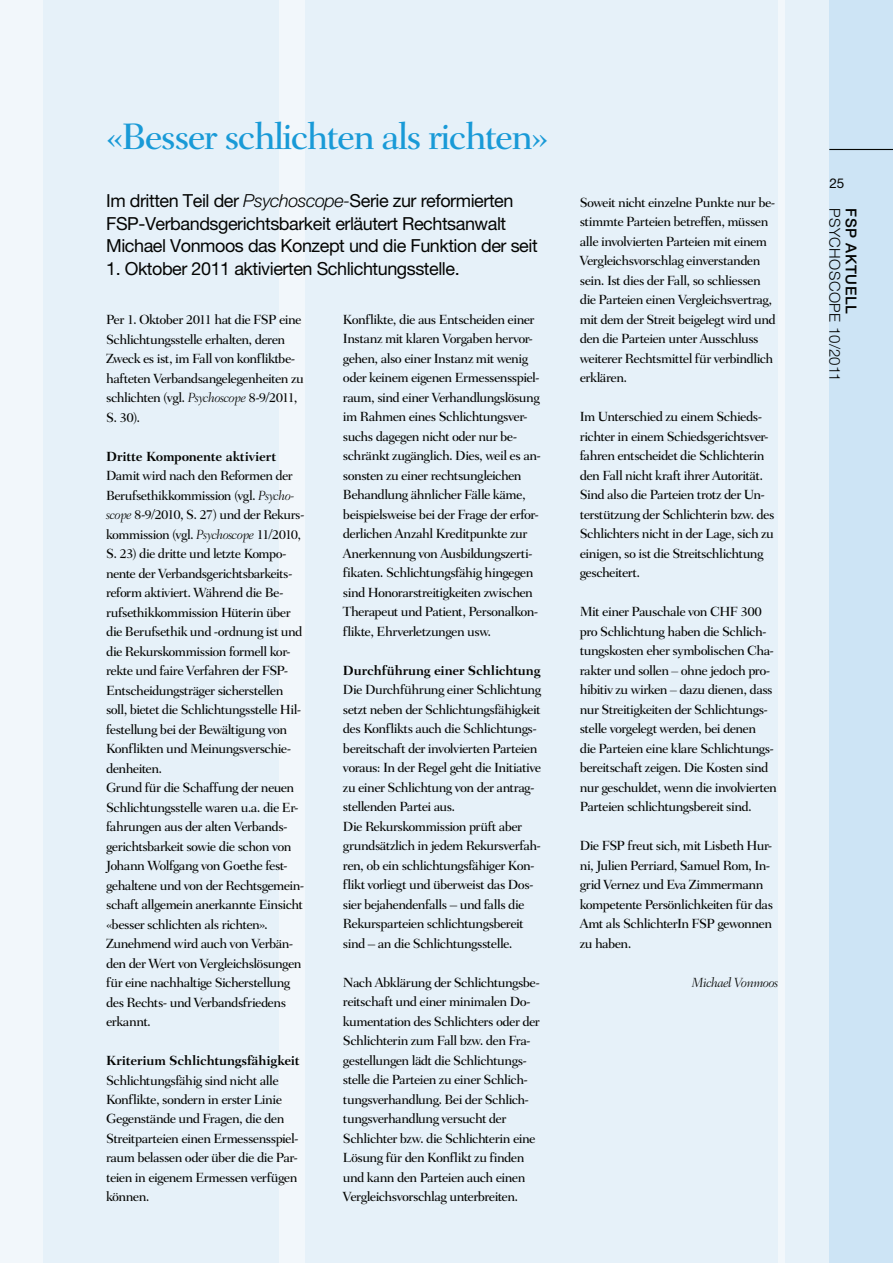
<style>
.page{position:relative;width:893px;height:1263px;background:#fff}
.page>*{position:absolute;margin:0;border:0;box-sizing:border-box;transform-origin:0 0}
.t1{font:500 37.5px "Fairfield LH";letter-spacing:-.05em;color:#199ad7}
.t2{font:18px/22.5px "Helvetica Neue";letter-spacing:-.025em;color:#040503}
.t3{font:500 15px "Helvetica Neue";letter-spacing:.03em;color:#040503}
.t4{font:300 15px "Helvetica Neue";letter-spacing:.03em;color:#040503}
.t5{font:500 13.5px/19.5px "Fairfield LH";letter-spacing:-.045em;color:#040503}
.t6{font:700 13.5px "Fairfield LH";letter-spacing:-.015em;color:#040503}
.t7{font:italic 300 13.5px "Fairfield LH";letter-spacing:-.045em;color:#040503}
.t8{font:13.5px "Helvetica Neue";color:#040503}
.s1{font-weight:300;font-style:italic}
</style>
<div class="page">
<div style="left:42px;top:0;width:850px;height:1263px;background:#e6f1f9"></div>
<div style="left:829px;top:0;width:63px;height:1263px;background:#cde4f5"></div>
<div style="left:279px;top:0;width:25px;height:1263px;background:#f2f7fb"></div>
<div style="left:778px;top:0;width:6px;height:1263px;background:#f2f7fb"></div>
<div style="left:0;top:0;width:42px;height:1263px;background:#f2f7fb"></div>
<hr style="left:829px;top:149px;width:63px;height:1px;background:#040503">
<h1 class="t1" style="left:106px;top:121px;width:444px">«Besser schlichten als richten»</h1>
<h2 class="t2" style="left:106px;top:191px;width:433px">Im dritten Teil der <span class="s1">Psychoscope-</span>Serie zur reformierten<br>FSP-Verbandsgerichtsbarkeit erläutert Rechtsanwalt<br>Michael Vonmoos das Konzept und die Funktion der seit</h2>
<h2 class="t2" style="left:106px;top:259px;width:355px">1. Oktober 2011 aktivierten Schlichtungsstelle.</h2>
<p class="t5" style="left:106px;top:311px;width:199px">Per 1. Oktober 2011 hat die FSP eine<br>Schlichtungsstelle erhalten, deren<br>Zweck es ist, im Fall von konfliktbe&shy;hafteten Verbandsangelegenheiten zu schlichten (vgl. <span class="s1">Psychoscope</span> 8-9/2011,<br>S. 30).</p>
<p class="t6" style="left:106px;top:451px;width:171px">Dritte Komponente aktiviert</p>
<p class="t5" style="left:106px;top:467px;width:200px">Damit wird nach den Reformen der Berufsethikkommission (vgl. <span class="s1">Psycho&shy;scope</span> 8-9/2010, S. 27) und der Rekurs&shy;kommission (vgl. <span class="s1">Psychoscope</span> 11/2010, S. 23) die dritte und letzte Kompo&shy;nente der Verbandsgerichtsbarkeits&shy;reform aktiviert. Während die Be&shy;rufsethikkommission Hüterin über die Berufsethik und -ordnung ist und die Rekurskommission formell kor&shy;rekte und faire Verfahren der FSP-Entscheidungsträger sicherstellen soll, bietet die Schlichtungsstelle Hil&shy;festellung bei der Bewältigung von Konflikten und Meinungsverschie&shy;denheiten.<br>Grund für die Schaffung der neuen Schlichtungsstelle waren u.a. die Er&shy;fahrungen aus der alten Verbands&shy;gerichtsbarkeit sowie die schon von Johann Wolfgang von Goethe fest&shy;gehaltene und von der Rechtsgemein&shy;schaft allgemein anerkannte Einsicht «besser schlichten als richten».<br>Zunehmend wird auch von Verbän&shy;den der Wert von Vergleichslösungen für eine nachhaltige Sicherstellung des Rechts- und Verbandsfriedens erkannt.</p>
<p class="t6" style="left:106px;top:1055px;width:195px">Kriterium Schlichtungsfähigkeit</p>
<p class="t5" style="left:106px;top:1071px;width:194px">Schlichtungsfähig sind nicht alle<br>Konflikte, sondern in erster Linie<br>Gegenstände und Fragen, die den<br>Streitparteien einen Ermessensspiel&shy;raum belassen oder über die die Par&shy;teien in eigenem Ermessen verfügen können.</p>
<p class="t5" style="left:343px;top:311px;width:199px">Konflikte, die aus Entscheiden einer Instanz mit klaren Vorgaben hervor&shy;gehen, also einer Instanz mit wenig oder keinem eigenen Ermessensspiel&shy;raum, sind einer Verhandlungslösung im Rahmen eines Schlichtungsver&shy;suchs dagegen nicht oder nur be&shy;schränkt zugänglich. Dies, weil es an&shy;sonsten zu einer rechtsungleichen Behandlung ähnlicher Fälle käme, beispielsweise bei der Frage der erfor&shy;derlichen Anzahl Kreditpunkte zur Anerkennung von Ausbildungszerti&shy;fikaten. Schlichtungsfähig hingegen sind Honorarstreitigkeiten zwischen Therapeut und Patient, Personalkon&shy;flikte, Ehrverletzungen usw.</p>
<p class="t6" style="left:343px;top:665px;width:199px">Durchführung einer Schlichtung</p>
<p class="t5" style="left:343px;top:681px;width:200px">Die Durchführung einer Schlichtung setzt neben der Schlichtungsfähigkeit des Konflikts auch die Schlichtungs&shy;bereitschaft der involvierten Parteien voraus: In der Regel geht die Initiative zu einer Schlichtung von der antrag&shy;stellenden Partei aus.<br>Die Rekurskommission prüft aber grundsätzlich in jedem Rekursverfah&shy;ren, ob ein schlichtungsfähiger Kon&shy;flikt vorliegt und überweist das Dos&shy;sier bejahendenfalls – und falls die Rekursparteien schlichtungsbereit sind – an die Schlichtungsstelle.</p>
<p class="t5" style="left:343px;top:974px;width:199px">Nach Abklärung der Schlichtungsbe&shy;reitschaft und einer minimalen Do&shy;kumentation des Schlichters oder der Schlichterin zum Fall bzw. den Fra&shy;gestellungen lädt die Schlichtungs&shy;stelle die Parteien zu einer Schlich&shy;tungsverhandlung. Bei der Schlich&shy;tungsverhandlung versucht der Schlichter bzw. die Schlichterin eine Lösung für den Konflikt zu finden und kann den Parteien auch einen Vergleichsvorschlag unterbreiten.</p>
<p class="t5" style="left:579px;top:194px;width:197px">Soweit nicht einzelne Punkte nur be&shy;stimmte Parteien betreffen, müssen alle involvierten Parteien mit einem Vergleichsvorschlag einverstanden sein. Ist dies der Fall, so schliessen die Parteien einen Vergleichsvertrag, mit dem der Streit beigelegt wird und den die Parteien unter Ausschluss weiterer Rechtsmittel für verbindlich erklären.</p>
<p class="t5" style="left:579px;top:408px;width:196px">Im Unterschied zu einem Schieds&shy;richter in einem Schiedsgerichtsver&shy;fahren entscheidet die Schlichterin den Fall nicht kraft ihrer Autorität.<br>Sind also die Parteien trotz der Un&shy;terstützung der Schlichterin bzw. des Schlichters nicht in der Lage, sich zu einigen, so ist die Streitschlichtung gescheitert.</p>
<p class="t5" style="left:579px;top:603px;width:199px">Mit einer Pauschale von CHF 300 pro Schlichtung haben die Schlich&shy;tungskosten eher symbolischen Cha&shy;rakter und sollen <span class="s1">–</span> ohne jedoch pro&shy;hibitiv zu wirken <span class="s1">–</span> dazu dienen, dass nur Streitigkeiten der Schlichtungs&shy;stelle vorgelegt werden, bei denen<br>die Parteien eine klare Schlichtungs&shy;bereitschaft zeigen. Die Kosten sind nur geschuldet, wenn die involvierten Parteien schlichtungsbereit sind.</p>
<p class="t5" style="left:579px;top:837px;width:195px">Die FSP freut sich, mit Lisbeth Hur&shy;ni, Julien Perriard, Samuel Rom, In&shy;grid Vernez und Eva Zimmermann kompetente Persönlichkeiten für das<br>Amt als SchlichterIn FSP gewonnen zu haben.</p>
<p class="t7" style="left:692px;top:977px;width:88px">Michael Vonmoos</p>
<p class="t8" style="left:829px;top:178px;width:16px">25</p>
<p class="t4" style="left:843px;top:208px;width:174px;rotate:90deg">PSYCHOSCOPE 10/2011</p>
<p class="t3" style="left:859px;top:208px;width:188px;rotate:90deg">ACTU FSP AKTUELL: ???</p>
<p class="t3" style="left:859px;top:208px;width:107px;rotate:90deg">FSP AKTUELL</p>
<p class="t4" style="left:843px;top:328px;width:67px;rotate:90deg">X-X/200X</p>
</div>
